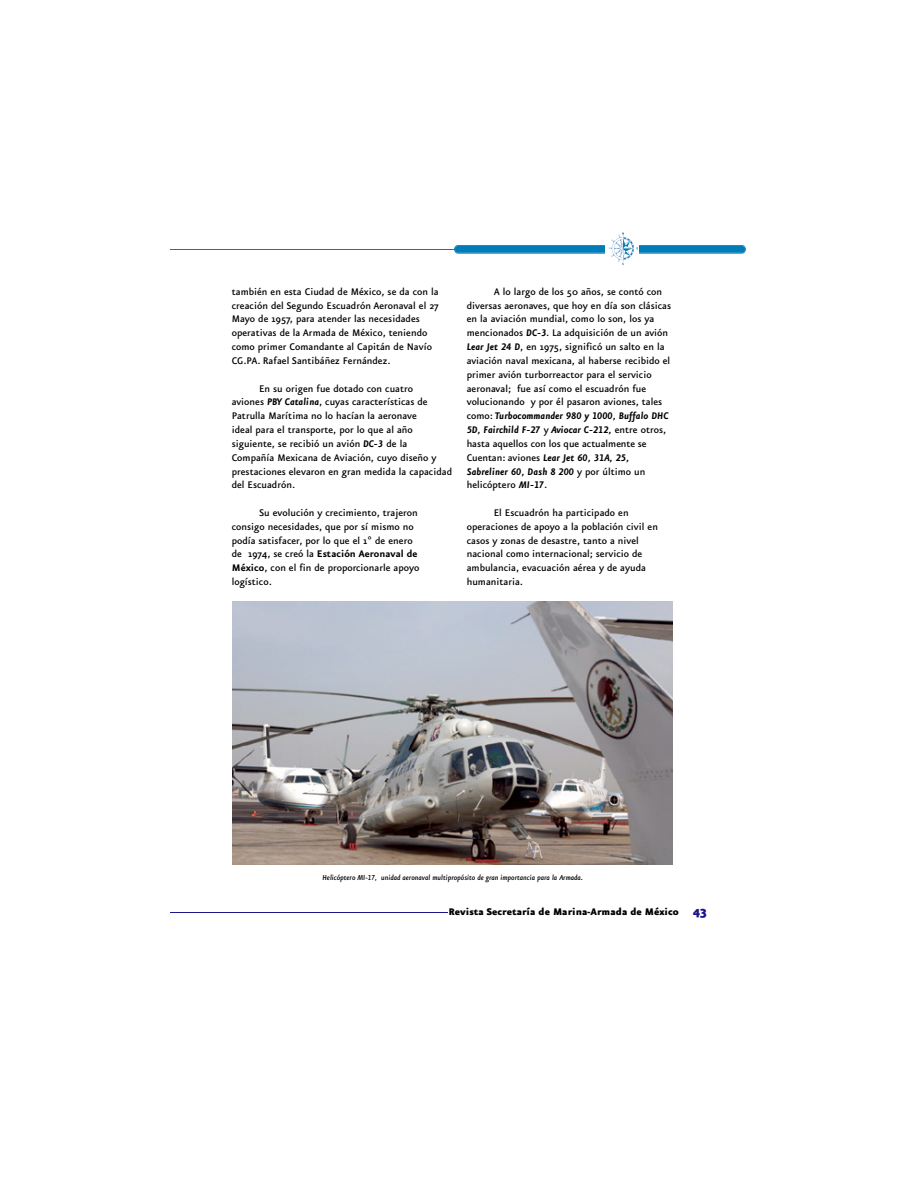
<style>
.page{position:relative;width:918px;height:1188px;background:#fff}
.page>*{position:absolute;margin:0;border:0;box-sizing:border-box;transform-origin:0 0}
.t1{font:500 11.55px/13.8px "Eureka Sans";color:#000}
.t2{font:900 11.55px "Eureka Sans";color:#000}
.t3{font:italic 500 8.7px "Eureka Sans";color:#000}
.s1{font-weight:700;font-style:italic}
.s2{font-weight:700}
.s3{font-size:15.3px;color:#1a178f}
</style>
<div class="page">
<hr style="left:170px;top:912px;width:278px;height:1px;background:#1a178f">
<hr style="left:170px;top:249px;width:290px;height:1px;background:#007cb8">
<svg style="left:454px;top:245px;width:292px;height:9px;background:#1385bd"></svg>
<div style="left:605px;top:233px;width:34px;height:32px;background:#fff"></div>
<img style="left:609px;top:233px;width:28px;height:32px">
<img style="left:233px;top:601px;width:439px;height:263px">
<p class="t1" style="left:232px;top:285px;width:209px">también en esta Ciudad de México, se da con la creación del Segundo Escuadrón Aeronaval el 27<br>Mayo de 1957, para atender las necesidades operativas de la Armada de México, teniendo como primer Comandante al Capitán de Navío CG.PA. Rafael Santibáñez Fernández.</p>
<p class="t1" style="left:232px;top:382px;width:222px;text-indent:27px">En su origen fue dotado con cuatro<br>aviones <span class="s1">PBY Catalina</span>, cuyas características de Patrulla Marítima no lo hacían la aeronave<br>ideal para el transporte, por lo que al año siguiente, se recibió un avión <span class="s1">DC-3</span> de la Compañía Mexicana de Aviación, cuyo diseño y prestaciones elevaron en gran medida la capacidad del Escuadrón.</p>
<p class="t1" style="left:232px;top:506px;width:189px;text-indent:27px">Su evolución y crecimiento, trajeron consigo necesidades, que por sí mismo no podía satisfacer, por lo que el 1º de enero de 1974, se creó la <span class="s2">Estación Aeronaval de México</span>, con el fin de proporcionarle apoyo logístico.</p>
<p class="t1" style="left:467px;top:285px;width:206px;text-indent:27px">A lo largo de los 50 años, se contó con diversas aeronaves, que hoy en día son clásicas en la aviación mundial, como lo son, los ya mencionados <span class="s1">DC-3</span>. La adquisición de un avión <span class="s1">Lear Jet 24 D</span>, en 1975, significó un salto en la aviación naval mexicana, al haberse recibido el primer avión turborreactor para el servicio aeronaval; fue así como el escuadrón fue volucionando y por él pasaron aviones, tales como: <span class="s1">Turbocommander 980 y 1000, Buffalo DHC 5D, Fairchild F-27</span> y <span class="s1">Aviocar C-212,</span> entre otros, hasta aquellos con los que actualmente se<br>C u e n ta n : aviones <span class="s1">Lear Jet 60, 31A, 25, Sabreliner 60, Dash 8 200</span> y por último un helicóptero <span class="s1">MI-17</span>.</p>
<p class="t1" style="left:467px;top:506px;width:193px;text-indent:27px">El Escuadrón ha participado en operaciones de apoyo a la población civil en casos y zonas de desastre, tanto a nivel nacional como internacional; servicio de ambulancia, evacuación aérea y de ayuda humanitaria.</p>
<p class="t3" style="left:322px;top:874px;width:262px">Helicóptero MI-17, unidad aeronaval multipropósito de gran importancia para la Armada.</p>
<p class="t2" style="left:448px;top:907px;width:260px">Revista Secretaría de Marina-Armada de México <span class="s3">43</span></p>
</div>
